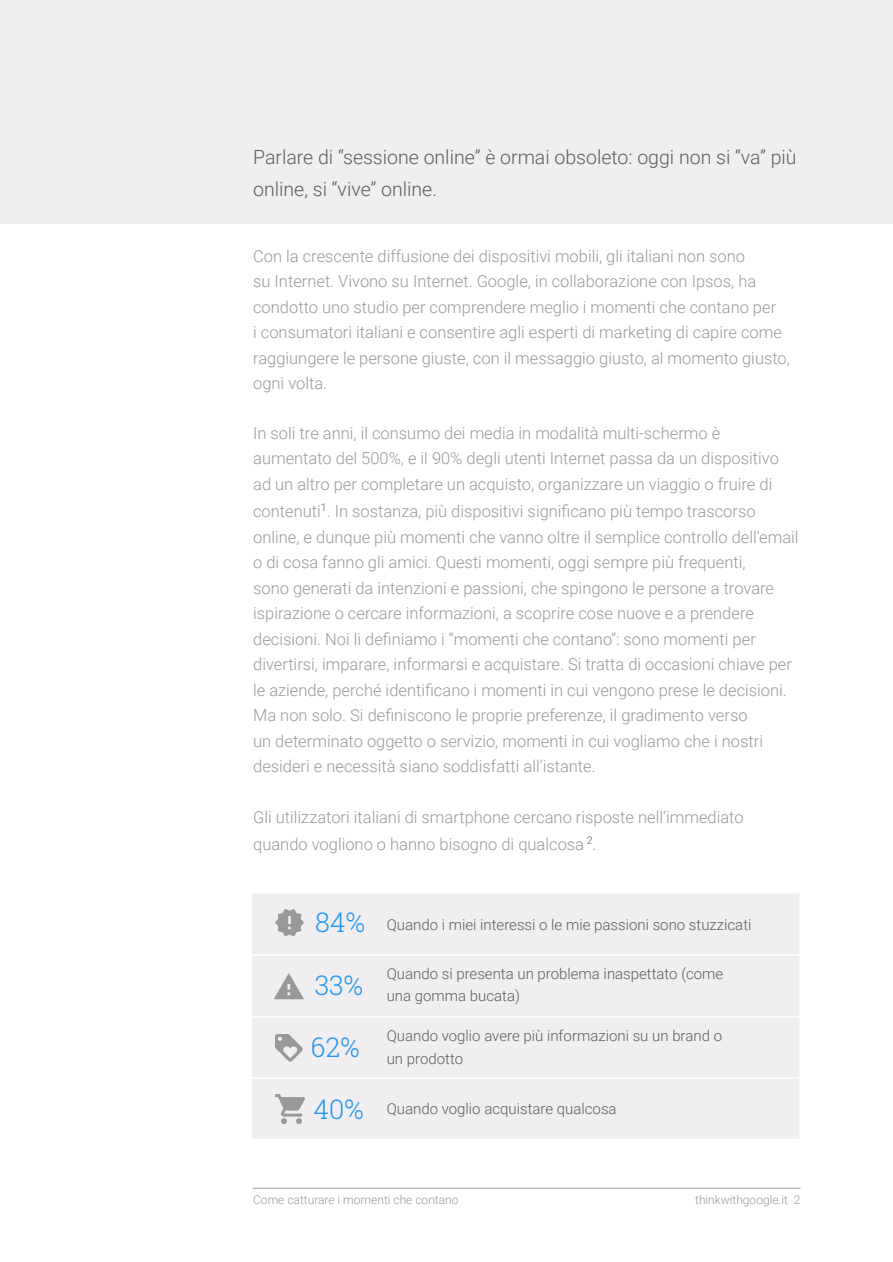
<style>
.page{position:relative;width:893px;height:1262px;background:#fff}
.page>*{position:absolute;margin:0;border:0;box-sizing:border-box;transform-origin:0 0}
.t1{font:300 27px "Roboto Slab";color:#2196f3}
.t2{font:300 19.5px/31.5px "Roboto";color:#5e5e5e}
.t3{font:300 16.5px/25.5px "Roboto";color:#999}
.t4{font:300 15px/22.5px "Roboto";color:#5e5e5e}
.t5{font:300 12px "Roboto";color:#999}
</style>
<div class="page">
<div style="left:0;top:0;width:892px;height:223px;background:#f0eef0"></div>
<div style="left:252px;top:956px;width:547px;height:182px;background:#f0eef0"></div>
<hr style="left:252px;top:1016px;width:122px;height:1px;background:#fff">
<hr style="left:374px;top:1016px;width:425px;height:1px;background:#fff">
<hr style="left:252px;top:1077px;width:122px;height:1px;background:#fff">
<hr style="left:374px;top:1077px;width:425px;height:1px;background:#fff">
<hr style="left:253px;top:1188px;width:547px;height:1px;background:#999">
<svg style="left:275px;top:1034px;width:28px;height:27px"></svg>
<svg style="left:273px;top:973px;width:31px;height:26px"></svg>
<div style="left:252px;top:894px;width:547px;height:60px;background:#f0eef0"></div>
<svg style="left:275px;top:1094px;width:30px;height:30px"></svg>
<p class="t2" style="left:253px;top:141px;width:545px">Parlare di “sessione online” è ormai obsoleto: oggi non si “va” più online, si “vive” online.</p>
<p class="t3" style="left:253px;top:243px;width:538px">Con la crescente diffusione dei dispositivi mobili, gli italiani non sono<br>su Internet. Vivono su Internet. Google, in collaborazione con Ipsos, ha condotto uno studio per comprendere meglio i momenti che contano per<br>i consumatori italiani e consentire agli esperti di marketing di capire come raggiungere le persone giuste, con il messaggio giusto, al momento giusto, ogni volta.</p>
<p class="t3" style="left:253px;top:420px;width:527px">In soli tre anni, il consumo dei media in modalità multi-schermo è aumentato del 500%, e il 90% degli utenti Internet passa da un dispositivo ad un altro per completare un acquisto, organizzare un viaggio o fruire di</p>
<p class="t3" style="left:253px;top:498px;width:547px">contenuti<sup>1</sup>. In sostanza, più dispositivi significano più tempo trascorso online, e dunque più momenti che vanno oltre il semplice controllo dell’email o di cosa fanno gli amici. Questi momenti, oggi sempre più frequenti,<br>sono generati da intenzioni e passioni, che spingono le persone a trovare ispirazione o cercare informazioni, a scoprire cose nuove e a prendere decisioni. Noi li definiamo i “momenti che contano”: sono momenti per divertirsi, imparare, informarsi e acquistare. Si tratta di occasioni chiave per le aziende, perché identificano i momenti in cui vengono prese le decisioni.<br>Ma non solo. Si definiscono le proprie preferenze, il gradimento verso<br>un determinato oggetto o servizio, momenti in cui vogliamo che i nostri desideri e necessità siano soddisfatti all’istante.</p>
<p class="t3" style="left:253px;top:803px;width:492px;line-height:27px">Gli utilizzatori italiani di smartphone cercano risposte nell’immediato quando vogliono o hanno bisogno di qualcosa <sup>2</sup>.</p>
<h1 class="t1" style="left:315px;top:904px;width:51px">84%</h1>
<h1 class="t1" style="left:314px;top:967px;width:50px">33%</h1>
<h1 class="t1" style="left:311px;top:1028px;width:50px">62%</h1>
<h1 class="t1" style="left:313px;top:1090px;width:52px">40%</h1>
<p class="t4" style="left:386px;top:912px;width:366px">Quando i miei interessi o le mie passioni sono stuzzicati</p>
<p class="t4" style="left:386px;top:961px;width:338px">Quando si presenta un problema inaspettato (come una gomma bucata)</p>
<p class="t4" style="left:386px;top:1024px;width:337px">Quando voglio avere più informazioni su un brand o un prodotto</p>
<p class="t4" style="left:386px;top:1096px;width:231px">Quando voglio acquistare qualcosa</p>
<p class="t5" style="left:253px;top:1191px;width:207px">Come catturare i momenti che contano</p>
<p class="t5" style="left:695px;top:1190px;width:107px">thinkwithgoogle.it 2</p>
</div>
